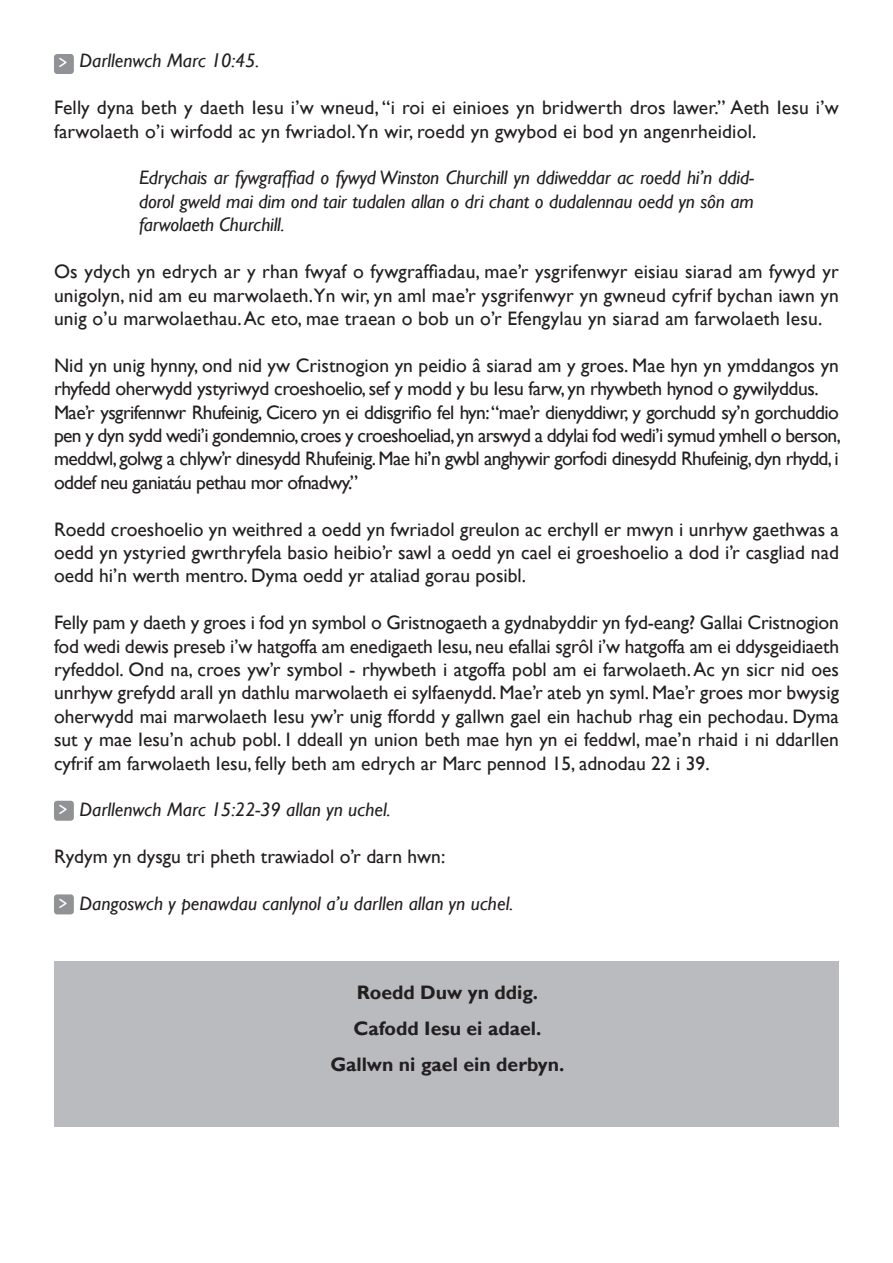
<style>
.page{position:relative;width:893px;height:1263px;background:#fff}
.page>*{position:absolute;margin:0;border:0;box-sizing:border-box;transform-origin:0 0}
.t1{font:19.5px/23.4px "Gill Sans";color:#231f20;text-align:justify}
.t2{font:italic 19.5px/23.4px "Gill Sans";color:#231f20;text-align:justify}
.t3{font:19.5px/23.4px "Gill Sans";letter-spacing:-.02em;color:#231f20}
.t4{font:700 19.5px "Gill Sans";color:#231f20}
.t5{font:13.5px "OCRA Std";color:#fff}
</style>
<div class="page">
<div style="left:54px;top:961px;width:785px;height:166px;background:#babbbe"></div>
<div style="left:54px;top:54px;width:20px;height:20px;background:#909295;border-radius:3px"></div>
<div style="left:54px;top:801px;width:20px;height:20px;background:#909295;border-radius:3px"></div>
<div style="left:54px;top:894px;width:20px;height:20px;background:#909295;border-radius:3px"></div>
<p class="t2" style="left:80px;top:50px;width:181px">Darllenwch Marc 10:45.</p>
<p class="t1" style="left:54px;top:96px;width:786px">Felly dyna beth y daeth Iesu i’w wneud, “i roi ei einioes yn bridwerth dros lawer.” Aeth Iesu i’w farwolaeth o’i wirfodd ac yn fwriadol.Yn wir, roedd yn gwybod ei bod yn angenrheidiol.</p>
<p class="t2" style="left:139px;top:167px;width:616px">Edrychais ar fywgraffiad o fywyd Winston Churchill yn ddiweddar ac roedd hi’n ddid&shy;dorol gweld mai dim ond tair tudalen allan o dri chant o dudalennau oedd yn sôn am farwolaeth Churchill.</p>
<p class="t1" style="left:54px;top:260px;width:786px">Os ydych yn edrych ar y rhan fwyaf o fywgraffiadau, mae’r ysgrifenwyr eisiau siarad am fywyd yr unigolyn, nid am eu marwolaeth.Yn wir, yn aml mae’r ysgrifenwyr yn gwneud cyfrif bychan iawn yn unig o’u marwolaethau. Ac eto, mae traean o bob un o’r Efengylau yn siarad am farwolaeth Iesu.</p>
<p class="t3" style="left:54px;top:354px;width:786px">Nid yn unig hynny, ond nid yw Cristnogion yn peidio â siarad am y groes. Mae hyn yn ymddangos yn rhyfedd oherwydd ystyriwyd croeshoelio, sef y modd y bu Iesu farw, yn rhywbeth hynod o gywilyddus.</p>
<p class="t1" style="left:54px;top:401px;width:788px">Mae’r ysgrifennwr Rhufeinig, Cicero yn ei ddisgrifio fel hyn: “mae’r dienyddiwr, y gorchudd sy’n gorchuddio pen y dyn sydd wedi’i gondemnio, croes y croeshoeliad, yn arswyd a ddylai fod wedi’i symud ymhell o berson, meddwl, golwg a chlyw’r dinesydd Rhufeinig. Mae hi’n gwbl anghywir gorfodi dinesydd Rhufeinig, dyn rhydd, i oddef neu ganiatáu pethau mor ofnadwy.”</p>
<p class="t1" style="left:54px;top:518px;width:786px">Roedd croeshoelio yn weithred a oedd yn fwriadol greulon ac erchyll er mwyn i unrhyw gaethwas a oedd yn ystyried gwrthryfela basio heibio’r sawl a oedd yn cael ei groeshoelio a dod i’r casgliad nad oedd hi’n werth mentro. Dyma oedd yr ataliad gorau posibl.</p>
<p class="t1" style="left:54px;top:611px;width:787px">Felly pam y daeth y groes i fod yn symbol o Gristnogaeth a gydnabyddir yn fyd-eang? Gallai Cristnogion fod wedi dewis preseb i’w hatgoffa am enedigaeth Iesu, neu efallai sgrôl i’w hatgoffa am ei ddysgeidiaeth ryfeddol. Ond na, croes yw’r symbol - rhywbeth i atgoffa pobl am ei farwolaeth. Ac yn sicr nid oes unrhyw grefydd arall yn dathlu marwolaeth ei sylfaenydd. Mae’r ateb yn syml. Mae’r groes mor bwysig oherwydd mai marwolaeth Iesu yw’r unig ffordd y gallwn gael ein hachub rhag ein pechodau. Dyma sut y mae Iesu’n achub pobl. I ddeall yn union beth mae hyn yn ei feddwl, mae’n rhaid i ni ddarllen cyfrif am farwolaeth Iesu, felly beth am edrych ar Marc pennod 15, adnodau 22 i 39.</p>
<p class="t2" style="left:80px;top:798px;width:313px">Darllenwch Marc 15:22-39 allan yn uchel.</p>
<p class="t1" style="left:54px;top:845px;width:393px">Rydym yn dysgu tri pheth trawiadol o’r darn hwn:</p>
<p class="t2" style="left:80px;top:892px;width:435px">Dangoswch y penawdau canlynol a’u darllen allan yn uchel.</p>
<p class="t5" style="left:58px;top:57px;width:11px">&gt;</p>
<p class="t5" style="left:58px;top:804px;width:11px">&gt;</p>
<p class="t5" style="left:58px;top:898px;width:11px">&gt;</p>
<p class="t4" style="left:357px;top:981px;width:183px">Roedd Duw yn ddig.</p>
<p class="t4" style="left:354px;top:1017px;width:189px">Cafodd Iesu ei adael.</p>
<p class="t4" style="left:330px;top:1053px;width:236px">Gallwn ni gael ein derbyn.</p>
</div>
